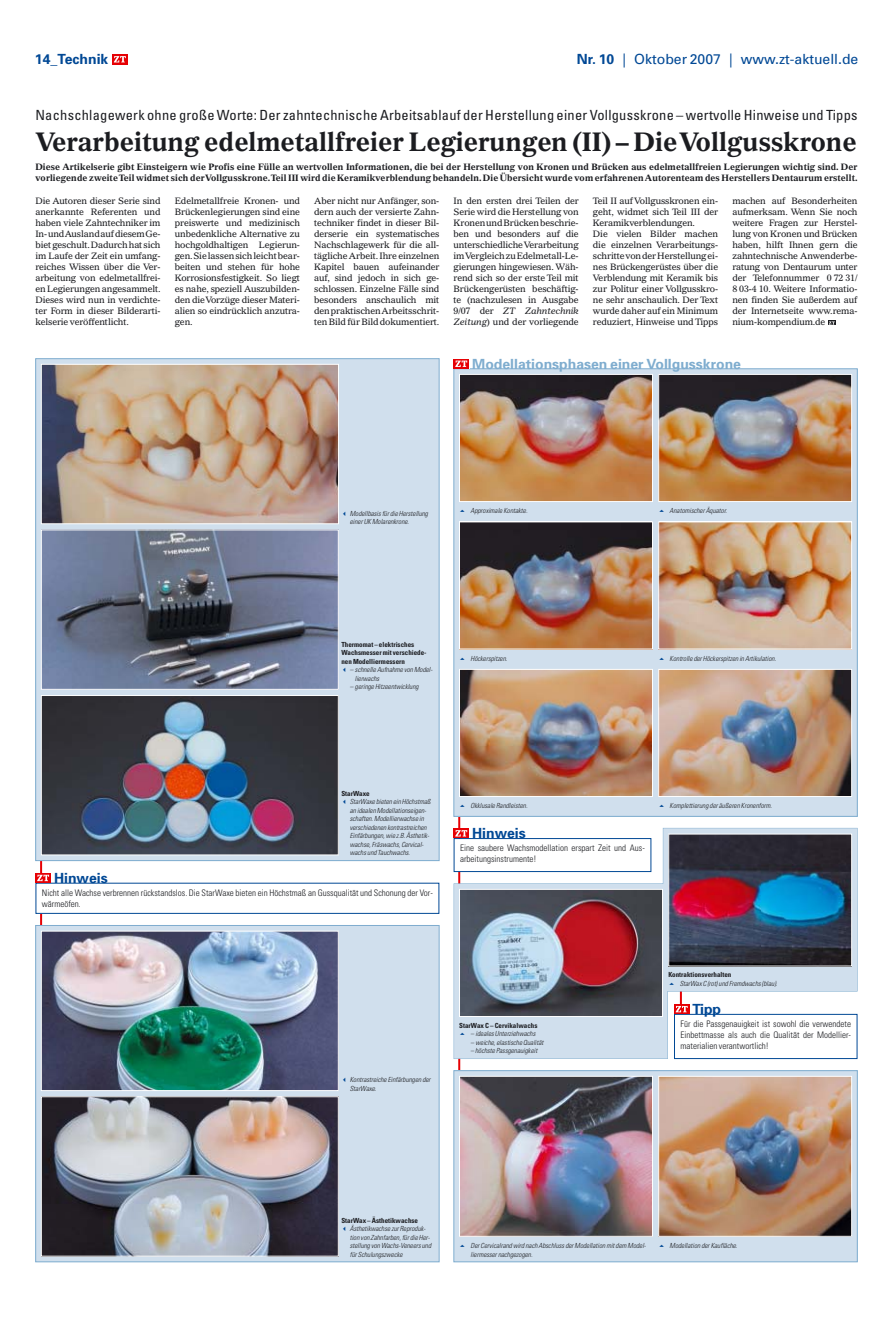
<style>
.page{position:relative;width:893px;height:1333px;background:#fff}
.page>*{position:absolute;margin:0;border:0;box-sizing:border-box;transform-origin:0 0}
.t1{font:700 26px "Gazette LH";letter-spacing:-.005em;color:#1b1c20}
.t2{font:condensed 14px "Univers";letter-spacing:.02em;color:#1b1c20}
.t3{font:700 14px "Univers";color:#7fadcf}
.t4{font:14px "Univers";color:#004895}
.t5{font:700 14px "Univers";color:#004895}
.t6{font:9px/11px "Gazette LH";letter-spacing:-.015em;color:#1b1c20;text-align:justify}
.t7{font:700 9px/11px "Gazette LH";letter-spacing:.005em;color:#1b1c20}
.t8{font:300 condensed 9px/11px "Univers";color:#1b1c20}
.t9{font:italic 300 condensed 7px/8.5px "Univers";color:#1b1c20}
.t10{font:700 condensed 7px/8.5px "Univers";color:#1b1c20}
.s1{font-weight:700}
.s2{font-style:italic}
</style>
<div class="page">
<hr style="left:458px;top:777px;width:2px;height:332px;background:#e60004">
<hr style="left:40px;top:766px;width:2px;height:187px;background:#e60004">
<div style="left:36px;top:925px;width:403px;height:336px;background:#d0dfed"></div>
<div style="left:35px;top:925px;width:404px;height:336px;border:1px solid #7fadcf"></div>
<div style="left:36px;top:358px;width:403px;height:502px;background:#d0dfed"></div>
<div style="left:454px;top:1070px;width:403px;height:191px;background:#d0dfed"></div>
<div style="left:454px;top:1070px;width:403px;height:191px;border:1px solid #7fadcf"></div>
<div style="left:454px;top:369px;width:403px;height:447px;background:#d0dfed"></div>
<svg style="left:112px;top:54px;width:16px;height:10px"></svg>
<svg style="left:114px;top:56px;width:12px;height:6px"></svg>
<svg style="left:828px;top:320px;width:8px;height:5px"></svg>
<svg style="left:829px;top:321px;width:6px;height:3px"></svg>
<img style="left:43px;top:366px;width:294px;height:156px">
<div style="left:41px;top:364px;width:298px;height:160px;border:1px solid #fff"></div>
<img style="left:461px;top:376px;width:190px;height:124px">
<div style="left:459px;top:374px;width:194px;height:128px;border:1px solid #fff"></div>
<img style="left:660px;top:376px;width:190px;height:124px">
<div style="left:658px;top:374px;width:194px;height:128px;border:1px solid #fff"></div>
<img style="left:461px;top:523px;width:190px;height:124px">
<div style="left:459px;top:521px;width:194px;height:128px;border:1px solid #fff"></div>
<img style="left:660px;top:523px;width:190px;height:124px">
<div style="left:658px;top:521px;width:194px;height:128px;border:1px solid #fff"></div>
<img style="left:461px;top:671px;width:190px;height:123px">
<div style="left:459px;top:669px;width:194px;height:127px;border:1px solid #fff"></div>
<img style="left:660px;top:671px;width:190px;height:123px">
<div style="left:658px;top:669px;width:194px;height:127px;border:1px solid #fff"></div>
<img style="left:461px;top:1078px;width:190px;height:156px">
<div style="left:459px;top:1076px;width:194px;height:160px;border:1px solid #fff"></div>
<img style="left:660px;top:1078px;width:190px;height:156px">
<div style="left:658px;top:1076px;width:194px;height:160px;border:1px solid #fff"></div>
<img style="left:43px;top:531px;width:294px;height:156px">
<div style="left:41px;top:529px;width:298px;height:160px;border:1px solid #fff"></div>
<img style="left:43px;top:697px;width:294px;height:156px">
<div style="left:41px;top:695px;width:298px;height:160px;border:1px solid #fff"></div>
<img style="left:43px;top:1098px;width:294px;height:156px">
<div style="left:41px;top:1096px;width:298px;height:160px;border:1px solid #fff"></div>
<img style="left:43px;top:932px;width:294px;height:156px">
<div style="left:41px;top:930px;width:298px;height:160px;border:1px solid #fff"></div>
<div style="left:35px;top:872px;width:16px;height:10px;background:#e60004"></div>
<svg style="left:37px;top:874px;width:12px;height:7px"></svg>
<svg style="left:454px;top:359px;width:15px;height:9px"></svg>
<svg style="left:455px;top:360px;width:12px;height:7px"></svg>
<svg style="left:454px;top:827px;width:403px;height:231px"></svg>
<img style="left:461px;top:891px;width:200px;height:123px">
<div style="left:459px;top:889px;width:204px;height:127px;border:1px solid #fff"></div>
<img style="left:670px;top:835px;width:180px;height:129px">
<div style="left:668px;top:833px;width:184px;height:133px;border:1px solid #fff"></div>
<div style="left:674px;top:1014px;width:183px;height:44px;background:#fff"></div>
<div style="left:674px;top:1013px;width:183px;height:45px;border:1px solid #004895"></div>
<div style="left:674px;top:1003px;width:16px;height:10px;background:#e60004"></div>
<svg style="left:676px;top:1005px;width:12px;height:7px"></svg>
<div style="left:454px;top:838px;width:197px;height:33px;background:#fff"></div>
<div style="left:454px;top:838px;width:197px;height:34px;border:1px solid #004895"></div>
<svg style="left:454px;top:828px;width:15px;height:10px"></svg>
<svg style="left:455px;top:830px;width:12px;height:6px"></svg>
<svg style="left:460px;top:1032px;width:5px;height:3px"></svg>
<h2 class="t5" style="left:35px;top:54px;width:75px">14_Technik</h2>
<h2 class="t4" style="left:577px;top:54px;width:283px"><span class="s1">Nr. 10</span> | Oktober 2007 | www.zt-aktuell.de</h2>
<h2 class="t2" style="left:35px;top:110px;width:824px">Nachschlagewerk ohne große Worte: Der zahntechnische Arbeitsablauf der Herstellung einer Vollgusskrone – wertvolle Hinweise und Tipps</h2>
<h1 class="t1" style="left:35px;top:131px;width:823px">Verarbeitung edelmetallfreier Legierungen (II) – Die Vollgusskrone</h1>
<p class="t7" style="left:35px;top:162px;width:824px">Diese Artikelserie gibt Einsteigern wie Profis eine Fülle an wertvollen Informationen, die bei der Herstellung von Kronen und Brücken aus edelmetallfreien Legierungen wichtig sind. Der vorliegende zweite Teil widmet sich der Vollgusskrone.Teil III wird die Keramikverblendung behandeln.Die Übersicht wurde vom erfahrenen Autorenteam des Herstellers Dentaurum erstellt.</p>
<p class="t6" style="left:35px;top:196px;width:127px">Die Autoren dieser Serie sind anerkannte Referenten und haben viele Zahntechniker im In- und Ausland auf diesem Ge&shy;biet geschult.Dadurch hat sich im Laufe der Zeit ein umfang&shy;reiches Wissen über die Ver&shy;arbeitung von edelmetallfrei&shy;en Legierungen angesammelt.<br>Dieses wird nun in verdichte&shy;ter Form in dieser Bilderarti&shy;kelserie veröffentlicht.</p>
<p class="t6" style="left:175px;top:196px;width:127px">Edelmetallfreie Kronen- und Brückenlegierungen sind eine preiswerte und medizinisch unbedenkliche Alternative zu hochgoldhaltigen Legierun&shy;gen.Sie lassen sich leicht bear&shy;beiten und stehen für hohe Korrosionsfestigkeit. So liegt es nahe, speziell Auszubilden&shy;den die Vorzüge dieser Materi&shy;alien so eindrücklich anzutra&shy;gen.</p>
<p class="t6" style="left:314px;top:196px;width:127px">Aber nicht nur Anfänger, son&shy;dern auch der versierte Zahn&shy;techniker findet in dieser Bil&shy;derserie ein systematisches Nachschlagewerk für die all&shy;tägliche Arbeit. Ihre einzelnen Kapitel bauen aufeinander auf, sind jedoch in sich ge&shy;schlossen. Einzelne Fälle sind besonders anschaulich mit den praktischen Arbeitsschrit&shy;ten Bild für Bild dokumentiert.</p>
<p class="t6" style="left:454px;top:196px;width:127px">In den ersten drei Teilen der Serie wird die Herstellung von Kronen und Brücken beschrie&shy;ben und besonders auf die unterschiedliche Verarbeitung imVergleich zu Edelmetall-Le&shy;gierungen hingewiesen. Wäh&shy;rend sich so der erste Teil mit Brückengerüsten beschäftig&shy;te (nachzulesen in Ausgabe 9/07 der <span class="s2">ZT Zahntechnik Zeitung</span>) und der vorliegende</p>
<p class="t6" style="left:593px;top:196px;width:127px;text-align:left">Teil II auf Vollgusskronen ein&shy;geht, widmet sich Teil III der<br>Keramikverblendungen.<br>Die vielen Bilder machen die einzelnen Verarbeitungs&shy;schritte von der Herstellung ei&shy;nes Brückengerüstes über die<br>Verblendung mit Keramik bis zur Politur einer Vollgusskro&shy;ne sehr anschaulich. Der Text wurde daher auf ein Minimum reduziert, Hinweise und Tipps</p>
<p class="t6" style="left:732px;top:196px;width:127px">machen auf Besonderheiten aufmerksam. Wenn Sie noch weitere Fragen zur Herstel&shy;lung von Kronen und Brücken haben, hilft Ihnen gern die zahntechnische Anwenderbe&shy;ratung von Dentaurum unter der Telefonnummer 0 72 31/ 8 03-4 10. Weitere Informatio&shy;nen finden Sie außerdem auf der Internetseite www.rema&shy;nium-kompendium.de</p>
<h2 class="t3" style="left:472px;top:358px;width:270px">Modellationsphasen einer Vollgusskrone</h2>
<p class="t9" style="left:350px;top:509px;width:81px">Modellbasis fürdie Herstellung einerUK Molarenkrone.</p>
<p class="t9" style="left:470px;top:507px;width:60px">Approximale Kontakte.</p>
<p class="t10" style="left:341px;top:641px;width:87px">Thermomat – elektrisches<br>Wachsmesser mit verschiede&shy;nen Modelliermessern</p>
<p class="t9" style="left:355px;top:666px;width:81px;text-indent:-5px">– schnelle Aufnahme von Model&shy;lierwachs</p>
<p class="t9" style="left:350px;top:683px;width:72px">– geringe Hitzeentwicklung</p>
<p class="t9" style="left:470px;top:655px;width:40px">Höckerspitzen.</p>
<p class="t9" style="left:670px;top:507px;width:60px">AnatomischerÄquator.</p>
<p class="t9" style="left:670px;top:655px;width:109px">Kontrolle derHöckerspitzen in Artikulation.</p>
<h2 class="t5" style="left:54px;top:872px;width:55px">Hinweis</h2>
<p class="t10" style="left:341px;top:789px;width:30px">StarWaxe</p>
<p class="t9" style="left:350px;top:798px;width:84px">StarWaxe bieten ein Höchstmaß an idealen Modellationseigen&shy;schaften.Modellierwachse in verschiedenen kontrastreichen<br>Einfärbungen,wie z.B.Ästhetik&shy;wachse,Fräswachs,Cervical&shy;wachs und Tauchwachs.</p>
<p class="t8" style="left:42px;top:888px;width:392px">Nicht alle Wachse verbrennen rückstandslos. Die StarWaxe bieten ein Höchstmaß an Gussqualität und Schonung der Vor&shy;wärmeöfen.</p>
<p class="t9" style="left:350px;top:1076px;width:84px">Kontrastreiche Einfärbungen der<br>StarWaxe.</p>
<p class="t9" style="left:470px;top:802px;width:60px">Okklusale Randleisten.</p>
<p class="t9" style="left:670px;top:802px;width:105px">Komplettierung deräußeren Kronenform.</p>
<h2 class="t5" style="left:472px;top:828px;width:55px">Hinweis</h2>
<p class="t8" style="left:460px;top:843px;width:186px">Eine saubere Wachsmodellation erspart Zeit und Aus&shy;arbeitungsinstrumente!</p>
<p class="t10" style="left:459px;top:1021px;width:80px">StarWax C – Cervikalwachs</p>
<p class="t9" style="left:471px;top:1030px;width:68px">– ideales Unterziehwachs</p>
<p class="t9" style="left:471px;top:1038px;width:76px">– weiche,elastische Qualität</p>
<p class="t9" style="left:471px;top:1047px;width:70px">– höchste Passgenauigkeit</p>
<p class="t10" style="left:668px;top:971px;width:64px">Kontraktionsverhalten</p>
<p class="t9" style="left:680px;top:979px;width:101px">StarWax C (rot)und Fremdwachs (blau).</p>
<p class="t8" style="left:680px;top:1019px;width:172px;text-align:justify">Für die Passgenauigkeit ist sowohl die verwendete Einbettmasse als auch die Qualität der Modellier&shy;materialien verantwortlich!</p>
<h2 class="t5" style="left:693px;top:1003px;width:30px">Tipp</h2>
<p class="t10" style="left:341px;top:1216px;width:78px">StarWax – Ästhetikwachse</p>
<p class="t9" style="left:350px;top:1224px;width:84px">Ästhetikwachse zurReproduk&shy;tion von Zahnfarben,fürdie Her&shy;stellung von Wachs-Veneers und fürSchulungszwecke</p>
<p class="t9" style="left:470px;top:1241px;width:178px">DerCervicalrand wird nach Abschluss derModellation mitdem Model&shy;liermessernachgezogen.</p>
<p class="t9" style="left:670px;top:1241px;width:71px">Modellation derKaufläche.</p>
</div>
